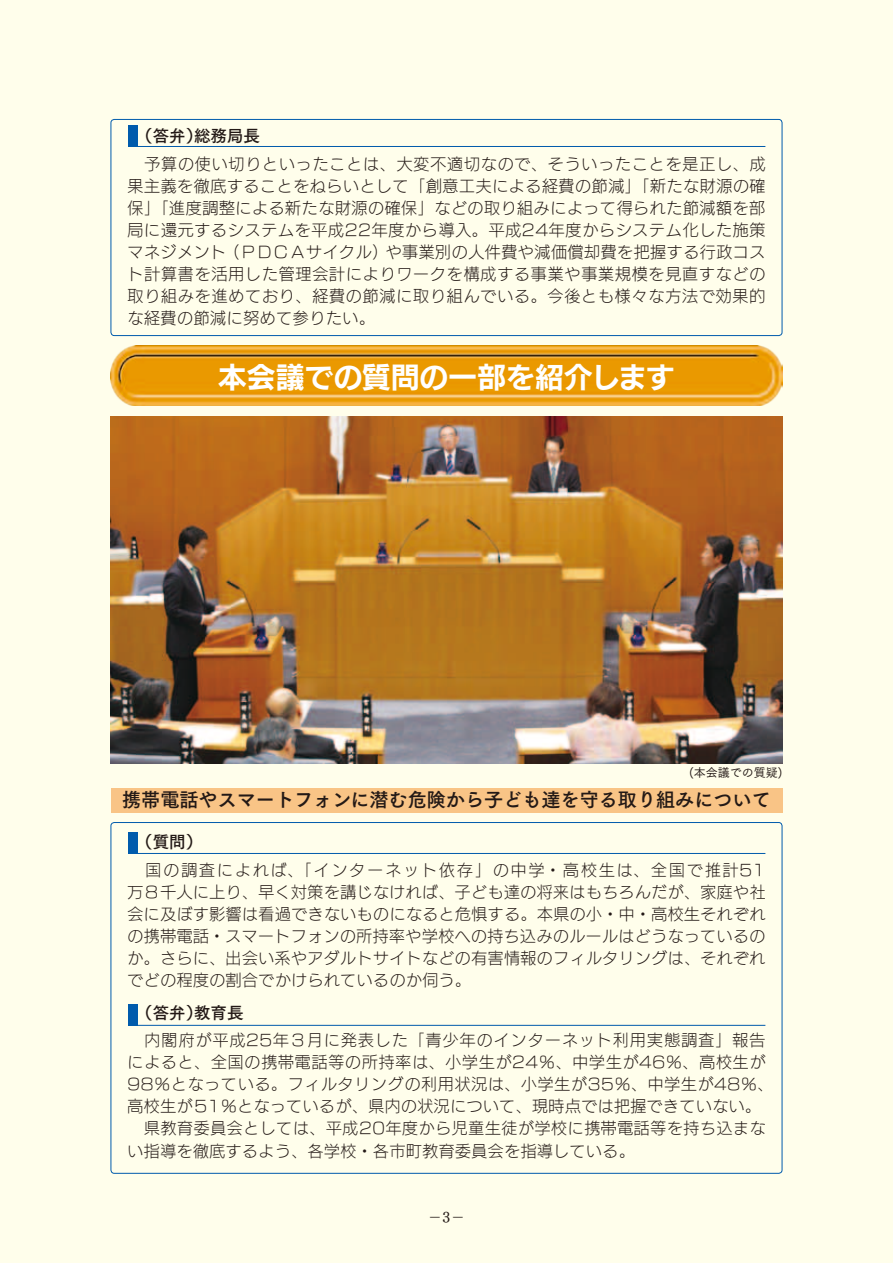
<style>
.page{position:relative;width:893px;height:1263px;background:#fffeeb}
.page>*{position:absolute;margin:0;border:0;box-sizing:border-box;transform-origin:0 0}
.t1{font:28.5px "New Rodin Pro B";letter-spacing:.005em;color:#fff}
.t2{font:19.5px "Tsuku Go Pro B";color:#231916}
.t3{font:16.5px "Tsuku Go Pro B";color:#231916}
.t4{font:15.9px/22px "New Rodin Pro L";letter-spacing:.06em;color:#231916;text-align:justify}
.t5{font:15.75px/22px "New Rodin Pro L";letter-spacing:.045em;color:#231916;text-align:justify}
.t6{font:15px "Tsuku Min Pro RB";color:#231916}
.t7{font:12px "Tsuku Go Pro M";color:#231916}
</style>
<div class="page">
<img style="left:111px;top:345px;width:671px;height:60px">
<div style="left:111px;top:119px;width:671px;height:217px;border:1px solid #005bac;border-radius:3px"></div>
<div style="left:128px;top:125px;width:10px;height:22px;background:#005bac"></div>
<hr style="left:128px;top:146px;width:637px;height:1px;background:#005bac">
<div style="left:128px;top:832px;width:10px;height:22px;background:#005bac"></div>
<hr style="left:128px;top:853px;width:637px;height:1px;background:#005bac">
<div style="left:128px;top:1004px;width:10px;height:21px;background:#005bac"></div>
<hr style="left:128px;top:1025px;width:637px;height:1px;background:#005bac">
<img style="left:111px;top:417px;width:671px;height:346px">
<div style="left:111px;top:788px;width:671px;height:24px;background:#f9c486"></div>
<p class="t3" style="left:136px;top:122px;width:125px">（答弁）総務局長</p>
<p class="t4" style="left:128px;top:151px;width:639px">　予算の使い切りといったことは、大変不適切なので、そういったことを是正し、成果主義を徹底することをねらいとして「創意工夫による経費の節減」「新たな財源の確保」「進度調整による新たな財源の確保」などの取り組みによって得られた節減額を部局に還元するシステムを平成22年度から導入。平成24年度からシステム化した施策マネジメント（ＰＤＣＡサイクル）や事業別の人件費や減価償却費を把握する行政コスト計算書を活用した管理会計によりワークを構成する事業や事業規模を見直すなどの取り組みを進めており、経費の節減に取り組んでいる。今後とも様々な方法で効果的な経費の節減に努めて参りたい。</p>
<h1 class="t1" style="left:218px;top:352px;width:458px">本会議での質問の一部を紹介します</h1>
<p class="t7" style="left:689px;top:762px;width:95px">(本会議での質疑)</p>
<p class="t2" style="left:122px;top:783px;width:650px">携帯電話やスマートフォンに潜む危険から子ども達を守る取り組みについて</p>
<p class="t3" style="left:136px;top:828px;width:67px">（質問）</p>
<p class="t5" style="left:128px;top:857px;width:639px">　国の調査によれば、「インターネット依存」の中学・高校生は、全国で推計51万８千人に上り、早く対策を講じなければ、子ども達の将来はもちろんだが、家庭や社会に及ぼす影響は看過できないものになると危惧する。本県の小・中・高校生それぞれの携帯電話・スマートフォンの所持率や学校への持ち込みのルールはどうなっているのか。さらに、出会い系やアダルトサイトなどの有害情報のフィルタリングは、それぞれでどの程度の割合でかけられているのか伺う。</p>
<p class="t3" style="left:136px;top:998px;width:109px">（答弁）教育長</p>
<p class="t5" style="left:128px;top:1028px;width:647px;text-align:left">　内閣府が平成25年３月に発表した「青少年のインターネット利用実態調査」報告によると、全国の携帯電話等の所持率は、小学生が24％、中学生が46％、高校生が98％となっている。フィルタリングの利用状況は、小学生が35％、中学生が48％、高校生が51％となっているが、県内の状況について、現時点では把握できていない。　県教育委員会としては、平成20年度から児童生徒が学校に携帯電話等を持ち込まない指導を徹底するよう、各学校・各市町教育委員会を指導している。</p>
<p class="t6" style="left:428px;top:1204px;width:39px">－3－</p>
</div>
